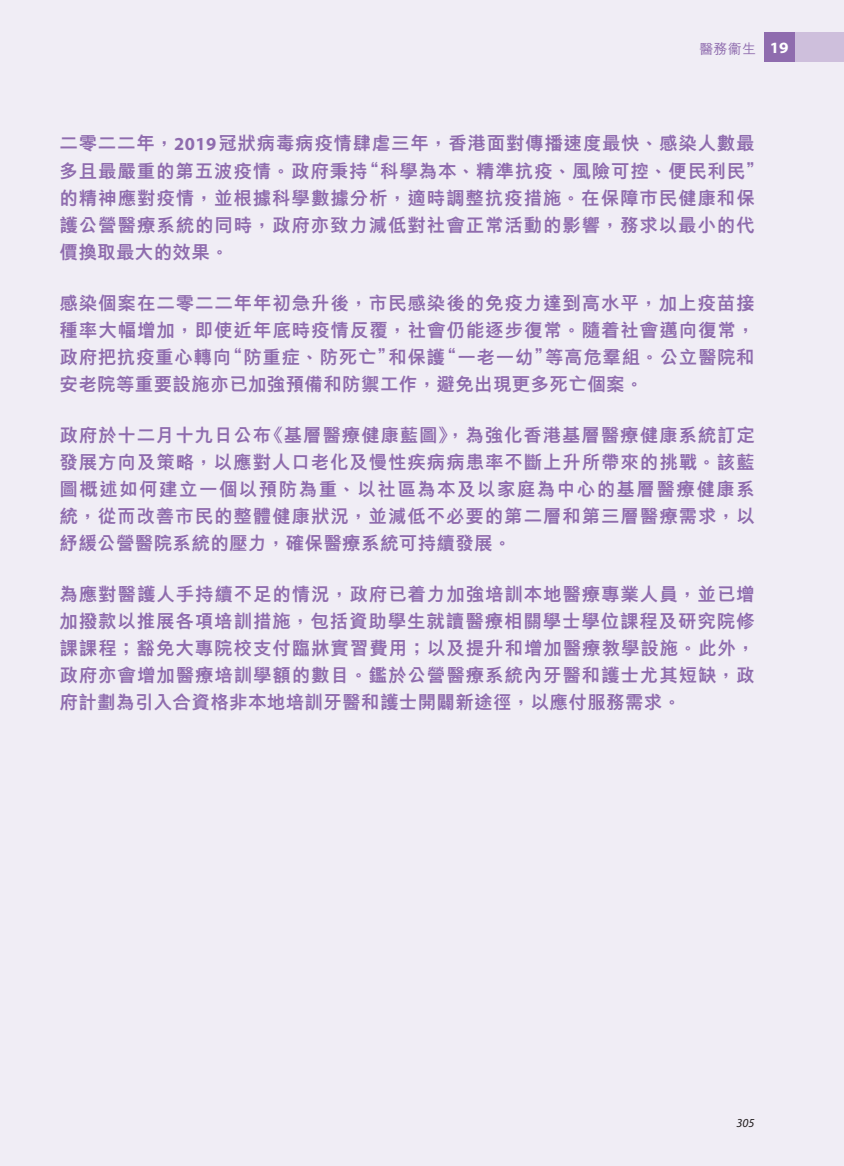
<style>
.page{position:relative;width:844px;height:1166px;background:#fff}
.page>*{position:absolute;margin:0;border:0;box-sizing:border-box;transform-origin:0 0}
.t1{font:800 18.38px/27.1px "M Hei HK";letter-spacing:.045em;color:#8f6cae;text-align:justify}
.t2{font:500 14px "M Hei HK";color:#8f6cae}
.t3{font:italic 12.25px "Myriad Pro";color:#231f20}
.s1{font-family:"Myriad Pro";font-weight:700;font-stretch:semi-expanded;font-size:15.75px;color:#fff}
.s2{font-family:"Myriad Pro";font-weight:700}
</style>
<div class="page">
<div style="left:0;top:0;width:843px;height:1166px;background:#f0edf5"></div>
<hr style="left:0;top:0;width:1px;height:1166px;background:#8f6cae">
<div style="left:794px;top:33px;width:49px;height:29px;background:#cebfdc"></div>
<div style="left:763px;top:33px;width:31px;height:29px;background:#8f6cae"></div>
<p class="t2" style="left:699px;top:39px;width:91px">醫務衞生 <span class="s1">19</span></p>
<p class="t1" style="left:60px;top:130px;width:705px;text-align:left">二零二二年，<span class="s2">2019</span>冠狀病毒病疫情肆虐三年，香港面對傳播速度最快、感染人數最多且最嚴重的第五波疫情。政府秉持“科學為本、精準抗疫、風險可控、便民利民”的精神應對疫情，並根據科學數據分析，適時調整抗疫措施。在保障巿民健康和保護公營醫療系統的同時，政府亦致力減低對社會正常活動的影響，務求以最小的代價換取最大的效果。</p>
<p class="t1" style="left:60px;top:289px;width:696px">感染個案在二零二二年年初急升後，市民感染後的免疫力達到高水平，加上疫苗接種率大幅增加，即使近年底時疫情反覆，社會仍能逐步復常。隨着社會邁向復常，政府把抗疫重心轉向“防重症、防死亡”和保護“一老一幼”等高危羣組。公立醫院和安老院等重要設施亦已加強預備和防禦工作，避免出現更多死亡個案。</p>
<p class="t1" style="left:60px;top:421px;width:696px">政府於十二月十九日公布《基層醫療健康藍圖》，為強化香港基層醫療健康系統訂定發展方向及策略，以應對人口老化及慢性疾病病患率不斷上升所帶來的挑戰。該藍圖概述如何建立一個以預防為重、以社區為本及以家庭為中心的基層醫療健康系統，從而改善市民的整體健康狀況，並減低不必要的第二層和第三層醫療需求，以紓緩公營醫院系統的壓力，確保醫療系統可持續發展。</p>
<p class="t1" style="left:60px;top:580px;width:696px">為應對醫護人手持續不足的情況，政府已着力加強培訓本地醫療專業人員，並已增加撥款以推展各項培訓措施，包括資助學生就讀醫療相關學士學位課程及研究院修課課程；豁免大專院校支付臨牀實習費用；以及提升和增加醫療教學設施。此外，政府亦會增加醫療培訓學額的數目。鑑於公營醫療系統內牙醫和護士尤其短缺，政府計劃為引入合資格非本地培訓牙醫和護士開闢新途徑，以應付服務需求。</p>
<p class="t3" style="left:736px;top:1116px;width:20px">305</p>
</div>
